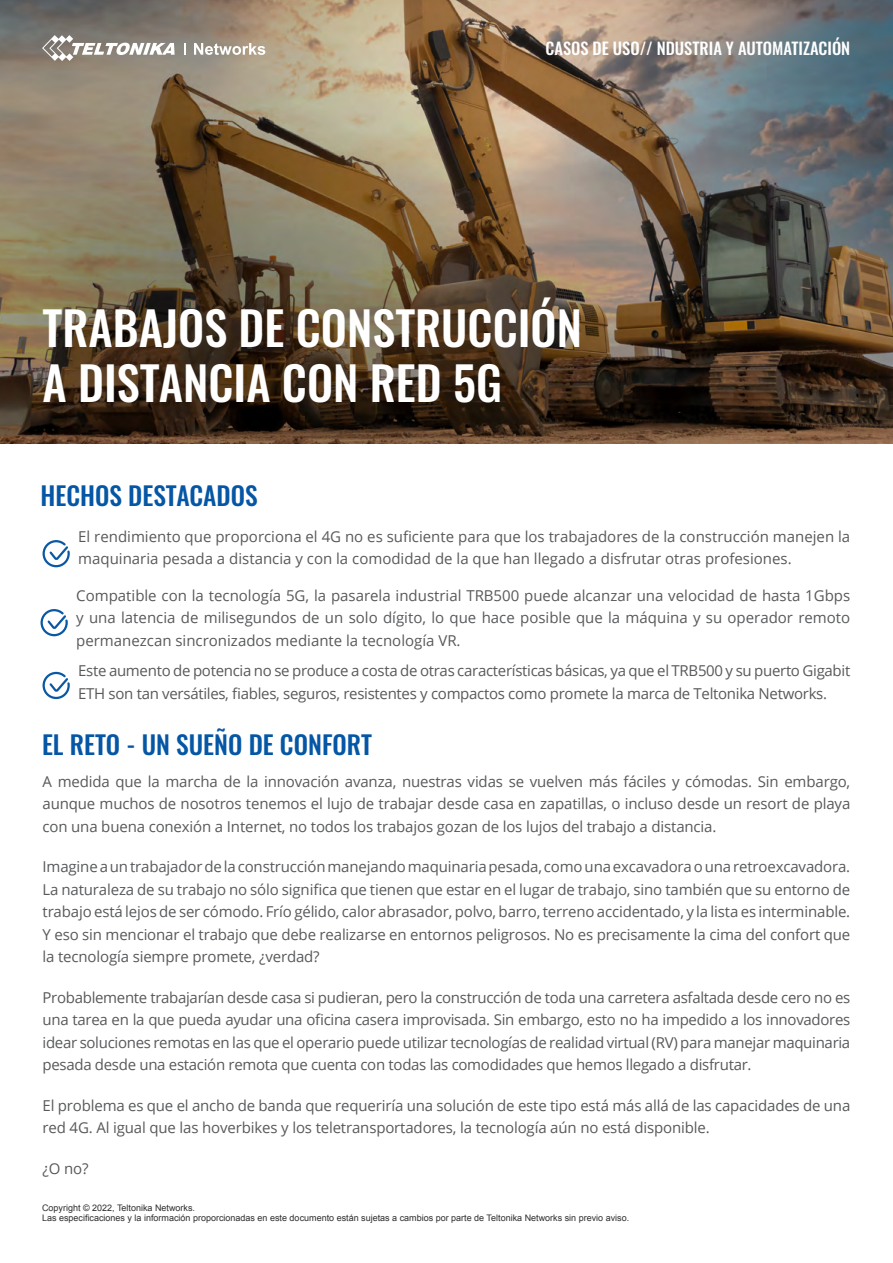
<style>
.page{position:relative;width:893px;height:1263px;background:#fff}
.page>*{position:absolute;margin:0;border:0;box-sizing:border-box;transform-origin:0 0}
.t1{font:500 46.5px/55.5px "Oswald";color:#fff}
.t2{font:500 25.5px "Oswald";color:#0556a5}
.t3{font:500 16.5px "Oswald";color:#fff}
.t4{font:15px/22.5px "Open Sans";letter-spacing:-.01em;color:#58595b;text-align:justify}
.t5{font:9px/10.1px "Arial";color:#2e2e2f}
</style>
<div class="page">
<img style="left:0;top:0;width:893px;height:443px">
<svg style="left:42px;top:35px;width:133px;height:26px"></svg>
<svg style="left:184px;top:43px;width:2px;height:12px"></svg>
<svg style="left:194px;top:43px;width:71px;height:12px"></svg>
<svg style="left:42px;top:540px;width:28px;height:28px"></svg>
<svg style="left:40px;top:609px;width:28px;height:28px"></svg>
<svg style="left:42px;top:671px;width:28px;height:29px"></svg>
<p class="t3" style="left:546px;top:40px;width:306px">CASOS DE USO// NDUSTRIA Y AUTOMATIZACIÓN</p>
<h1 class="t1" style="left:43px;top:303px;width:541px">TRABAJOS DE CONSTRUCCIÓN<br>A DISTANCIA CON RED 5G</h1>
<h2 class="t2" style="left:41px;top:483px;width:219px">HECHOS DESTACADOS</h2>
<p class="t4" style="left:78px;top:525px;width:774px">El rendimiento que proporciona el 4G no es suficiente para que los trabajadores de la construcción manejen la maquinaria pesada a distancia y con la comodidad de la que han llegado a disfrutar otras profesiones.</p>
<p class="t4" style="left:76px;top:584px;width:776px">Compatible con la tecnología 5G, la pasarela industrial TRB500 puede alcanzar una velocidad de hasta 1Gbps y una latencia de milisegundos de un solo dígito, lo que hace posible que la máquina y su operador remoto permanezcan sincronizados mediante la tecnología VR.</p>
<p class="t4" style="left:78px;top:659px;width:773px">Este aumento de potencia no se produce a costa de otras características básicas, ya que el TRB500 y su puerto Gigabit<br>ETH son tan versátiles, fiables, seguros, resistentes y compactos como promete la marca de Teltonika Networks.</p>
<h2 class="t2" style="left:42px;top:731px;width:331px">EL RETO - UN SUEÑO DE CONFORT</h2>
<p class="t4" style="left:43px;top:769px;width:809px">A medida que la marcha de la innovación avanza, nuestras vidas se vuelven más fáciles y cómodas. Sin embargo, aunque muchos de nosotros tenemos el lujo de trabajar desde casa en zapatillas, o incluso desde un resort de playa con una buena conexión a Internet, no todos los trabajos gozan de los lujos del trabajo a distancia.</p>
<p class="t4" style="left:43px;top:855px;width:809px">Imagine a un trabajador de la construcción manejando maquinaria pesada, como una excavadora o una retroexcavadora.<br>La naturaleza de su trabajo no sólo significa que tienen que estar en el lugar de trabajo, sino también que su entorno de trabajo está lejos de ser cómodo. Frío gélido, calor abrasador, polvo, barro, terreno accidentado, y la lista es interminable.<br>Y eso sin mencionar el trabajo que debe realizarse en entornos peligrosos. No es precisamente la cima del confort que la tecnología siempre promete, ¿verdad?</p>
<p class="t4" style="left:43px;top:985px;width:809px">Probablemente trabajarían desde casa si pudieran, pero la construcción de toda una carretera asfaltada desde cero no es una tarea en la que pueda ayudar una oficina casera improvisada. Sin embargo, esto no ha impedido a los innovadores idear soluciones remotas en las que el operario puede utilizar tecnologías de realidad virtual (RV) para manejar maquinaria pesada desde una estación remota que cuenta con todas las comodidades que hemos llegado a disfrutar.</p>
<p class="t4" style="left:43px;top:1093px;width:809px">El problema es que el ancho de banda que requeriría una solución de este tipo está más allá de las capacidades de una red 4G. Al igual que las hoverbikes y los teletransportadores, la tecnología aún no está disponible.</p>
<p class="t4" style="left:43px;top:1156px;width:47px">¿O no?</p>
<p class="t5" style="left:42px;top:1203px;width:589px">Copyright © 2022, Teltonika Networks.<br>Las especificaciones y la información proporcionadas en este documento están sujetas a cambios por parte de Teltonika Networks sin previo aviso.</p>
</div>
